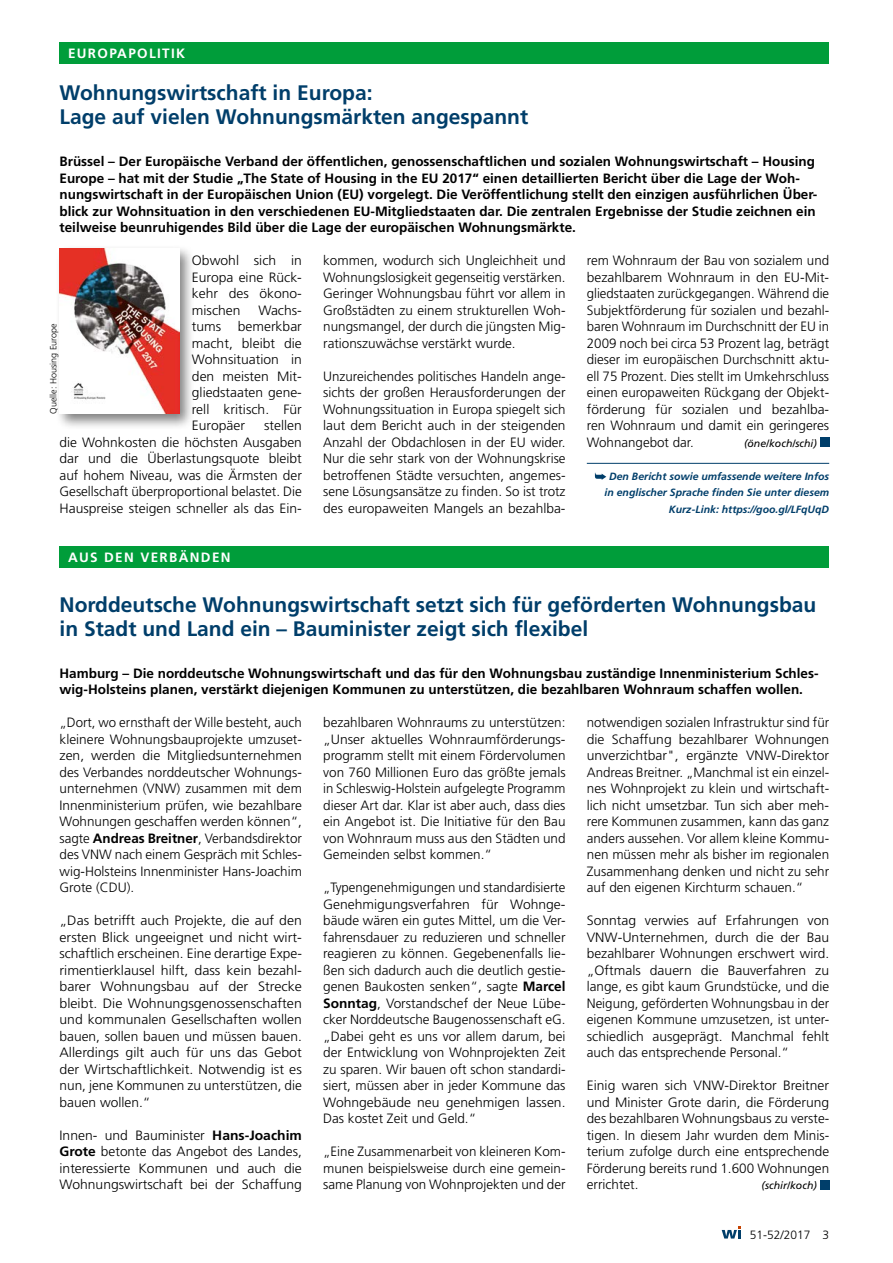
<style>
.page{position:relative;width:893px;height:1263px;background:#fff}
.page>*{position:absolute;margin:0;border:0;box-sizing:border-box;transform-origin:0 0}
.t1{font:700 21px/24px "Frutiger";color:#003e6a}
.t2{font:300 13.5px/16.5px "Frutiger";color:#000;text-align:justify}
.t3{font:700 13.5px/16.5px "Frutiger";color:#000}
.t4{font:300 13.5px/16.5px "Frutiger";color:#000;text-align:justify;scale:1.04 1}
.t5{font:700 13.5px "Frutiger";letter-spacing:.1em;color:#fff}
.t6{font:300 12px "Frutiger";color:#000}
.t7{font:italic 700 10.5px/16.5px "Frutiger";color:#003e6a;text-align:right}
.t8{font:italic 10.5px "Frutiger";color:#000}
.t9{font:300 9px "Frutiger";color:#000}
.s1{font-weight:700}
</style>
<div class="page">
<div style="left:60px;top:43px;width:769px;height:21px;background:#009d3a"></div>
<div style="left:60px;top:546px;width:769px;height:21px;background:#009d3a"></div>
<hr style="left:587px;top:463px;width:242px;height:1px;background:#003e6a">
<div style="left:820px;top:437px;width:9px;height:10px;background:#003e6a"></div>
<svg style="left:595px;top:473px;width:11px;height:7px"></svg>
<div style="left:820px;top:1180px;width:9px;height:9px;background:#003e6a"></div>
<div style="left:55px;top:244px;width:140px;height:185px;background:#000;opacity:.5"></div>
<img style="left:60px;top:249px;width:119px;height:165px">
<svg style="left:722px;top:1226px;width:19px;height:12px"></svg>
<p class="t5" style="left:68px;top:46px;width:119px">EUROPAPOLITIK</p>
<h1 class="t1" style="left:60px;top:81px;width:470px">Wohnungswirtschaft in Europa:<br>Lage auf vielen Wohnungsmärkten angespannt</h1>
<p class="t3" style="left:60px;top:153px;width:759px">Brüssel – Der Europäische Verband der öffentlichen, genossenschaftlichen und sozialen Wohnungswirtschaft – Housing Europe – hat mit der Studie „The State of Housing in the EU 2017“ einen detaillierten Bericht über die Lage der Woh&shy;nungswirtschaft in der Europäischen Union (EU) vorgelegt. Die Veröffentlichung stellt den einzigen ausführlichen Über&shy;blick zur Wohnsituation in den verschiedenen EU-Mitgliedstaaten dar. Die zentralen Ergebnisse der Studie zeichnen ein teilweise beunruhigendes Bild über die Lage der europäischen Wohnungsmärkte.</p>
<p class="t2" style="left:192px;top:253px;width:111px">Obwohl sich in Europa eine Rück&shy;kehr des ökono&shy;mischen</p>
<p class="t2" style="left:323px;top:253px;width:244px">kommen, wodurch sich Ungleichheit und Wohnungslosigkeit gegenseitig verstärken.<br>Geringer Wohnungsbau führt vor allem in Großstädten zu einem strukturellen Woh&shy;nungsmangel, der durch die jüngsten Mig&shy;rationszuwächse verstärkt wurde.</p>
<p class="t2" style="left:323px;top:368px;width:244px">Unzureichendes politisches Handeln ange&shy;sichts der großen Herausforderungen der Wohnungssituation in Europa spiegelt sich laut dem Bericht auch in der steigenden Anzahl der Obdachlosen in der EU wider.<br>Nur die sehr stark von der Wohnungskrise betroffenen Städte versuchten, angemes&shy;sene Lösungsansätze zu finden. So ist trotz des europaweiten Mangels an bezahlba-</p>
<p class="t2" style="left:587px;top:253px;width:244px">rem Wohnraum der Bau von sozialem und bezahlbarem Wohnraum in den EU-Mit&shy;gliedstaaten zurückgegangen. Während die Subjektförderung für sozialen und bezahl&shy;baren Wohnraum im Durchschnitt der EU in 2009 noch bei circa 53 Prozent lag, beträgt dieser im europäischen Durchschnitt aktu&shy;ell 75 Prozent. Dies stellt im Umkehrschluss einen europaweiten Rückgang der Objekt&shy;förderung für sozialen und bezahlba&shy;ren Wohnraum und damit ein geringeres Wohnangebot dar.</p>
<p class="t2" style="left:192px;top:302px;width:111px;text-indent:66px">Wachs&shy;tums bemerkbar macht, bleibt die Wohnsituation in den meisten Mit&shy;gliedstaaten gene&shy;rell kritisch. Für Europäer</p>
<p class="t9" style="left:48px;top:414px;width:92px;rotate:-90deg">Quelle: Housing Europe</p>
<p class="t2" style="left:60px;top:418px;width:244px;text-indent:205px">stellen die Wohnkosten die höchsten Ausgaben dar und die Überlastungsquote bleibt auf hohem Niveau, was die Ärmsten der Gesellschaft überproportional belastet. Die Hauspreise steigen schneller als das Ein-</p>
<p class="t8" style="left:744px;top:437px;width:74px">(öne/koch/schi)</p>
<p class="t7" style="left:604px;top:468px;width:226px">Den Bericht sowie umfassende weitere Infos in englischer Sprache finden Sie unter diesem<br>Kurz-Link: https://goo.gl/LFqUqD</p>
<p class="t5" style="left:68px;top:549px;width:164px">AUS DEN VERBÄNDEN</p>
<h1 class="t1" style="left:60px;top:592px;width:758px">Norddeutsche Wohnungswirtschaft setzt sich für geförderten Wohnungsbau in Stadt und Land ein – Bauminister zeigt sich flexibel</h1>
<p class="t3" style="left:60px;top:665px;width:761px">Hamburg – Die norddeutsche Wohnungswirtschaft und das für den Wohnungsbau zuständige Innenministerium Schles&shy;wig-Holsteins planen, verstärkt diejenigen Kommunen zu unterstützen, die bezahlbaren Wohnraum schaffen wollen.</p>
<p class="t2" style="left:60px;top:715px;width:244px">„Dort, wo ernsthaft der Wille besteht, auch kleinere Wohnungsbauprojekte umzuset&shy;zen, werden die Mitgliedsunternehmen des Verbandes norddeutscher Wohnungs&shy;unternehmen (VNW) zusammen mit dem Innenministerium prüfen, wie bezahlbare Wohnungen geschaffen werden können“, sagte <span class="s1">Andreas Breitner</span>, Verbandsdirektor des VNW nach einem Gespräch mit Schles&shy;wig-Holsteins Innenminister Hans-Joachim Grote (CDU).</p>
<p class="t4" style="left:60px;top:913px;width:235px">„Das betrifft auch Projekte, die auf den ersten Blick ungeeignet und nicht wirt&shy;schaftlich erscheinen. Eine derartige Expe&shy;rimentierklausel hilft, dass kein bezahl&shy;barer Wohnungsbau auf der Strecke bleibt. Die Wohnungsgenossenschaften und kommunalen Gesellschaften wollen bauen, sollen bauen und müssen bauen.<br>Allerdings gilt auch für uns das Gebot der Wirtschaftlichkeit. Notwendig ist es nun, jene Kommunen zu unterstützen, die bauen wollen.“</p>
<p class="t2" style="left:60px;top:1127px;width:244px">Innen- und Bauminister <span class="s1">Hans-Joachim Grote</span> betonte das Angebot des Landes, interessierte Kommunen und auch die Wohnungswirtschaft bei der Schaffung</p>
<p class="t2" style="left:587px;top:715px;width:244px">notwendigen sozialen Infrastruktur sind für die Schaffung bezahlbarer Wohnungen unverzichtbar", ergänzte VNW-Direktor Andreas Breitner. „Manchmal ist ein einzel&shy;nes Wohnprojekt zu klein und wirtschaft&shy;lich nicht umsetzbar. Tun sich aber meh&shy;rere Kommunen zusammen, kann das ganz anders aussehen. Vor allem kleine Kommu&shy;nen müssen mehr als bisher im regionalen Zusammenhang denken und nicht zu sehr auf den eigenen Kirchturm schauen.“</p>
<p class="t2" style="left:587px;top:913px;width:244px">Sonntag verwies auf Erfahrungen von VNW-Unternehmen, durch die der Bau bezahlbarer Wohnungen erschwert wird. „Oftmals dauern die Bauverfahren zu lange, es gibt kaum Grundstücke, und die Neigung, geförderten Wohnungsbau in der eigenen Kommune umzusetzen, ist unter&shy;schiedlich ausgeprägt. Manchmal fehlt auch das entsprechende Personal.“</p>
<p class="t2" style="left:587px;top:1078px;width:244px">Einig waren sich VNW-Direktor Breitner und Minister Grote darin, die Förderung des bezahlbaren Wohnungsbaus zu verste&shy;tigen. In diesem Jahr wurden dem Minis&shy;terium zufolge durch eine entsprechende Förderung bereits rund 1.600 Wohnungen errichtet.</p>
<p class="t2" style="left:323px;top:715px;width:244px">bezahlbaren Wohnraums zu unterstützen: „Unser aktuelles Wohnraumförderungs&shy;programm stellt mit einem Fördervolumen von 760 Millionen Euro das größte jemals in Schleswig-Holstein aufgelegte Programm dieser Art dar. Klar ist aber auch, dass dies ein Angebot ist. Die Initiative für den Bau von Wohnraum muss aus den Städten und Gemeinden selbst kommen.“</p>
<p class="t2" style="left:323px;top:880px;width:244px">„Typengenehmigungen und standardisierte Genehmigungsverfahren für Wohnge&shy;bäude wären ein gutes Mittel, um die Ver&shy;fahrensdauer zu reduzieren und schneller reagieren zu können. Gegebenenfalls lie&shy;ßen sich dadurch auch die deutlich gestie&shy;genen Baukosten senken“, sagte <span class="s1">Marcel Sonntag</span>, Vorstandschef der Neue Lübe&shy;cker Norddeutsche Baugenossenschaft eG. „Dabei geht es uns vor allem darum, bei der Entwicklung von Wohnprojekten Zeit zu sparen. Wir bauen oft schon standardi&shy;siert, müssen aber in jeder Kommune das Wohngebäude neu genehmigen lassen.<br>Das kostet Zeit und Geld.“</p>
<p class="t2" style="left:323px;top:1144px;width:244px">„Eine Zusammenarbeit von kleineren Kom&shy;munen beispielsweise durch eine gemein&shy;same Planung von Wohnprojekten und der</p>
<p class="t8" style="left:761px;top:1180px;width:57px">(schir/koch)</p>
<p class="t6" style="left:750px;top:1227px;width:81px">51-52/2017 3</p>
</div>
